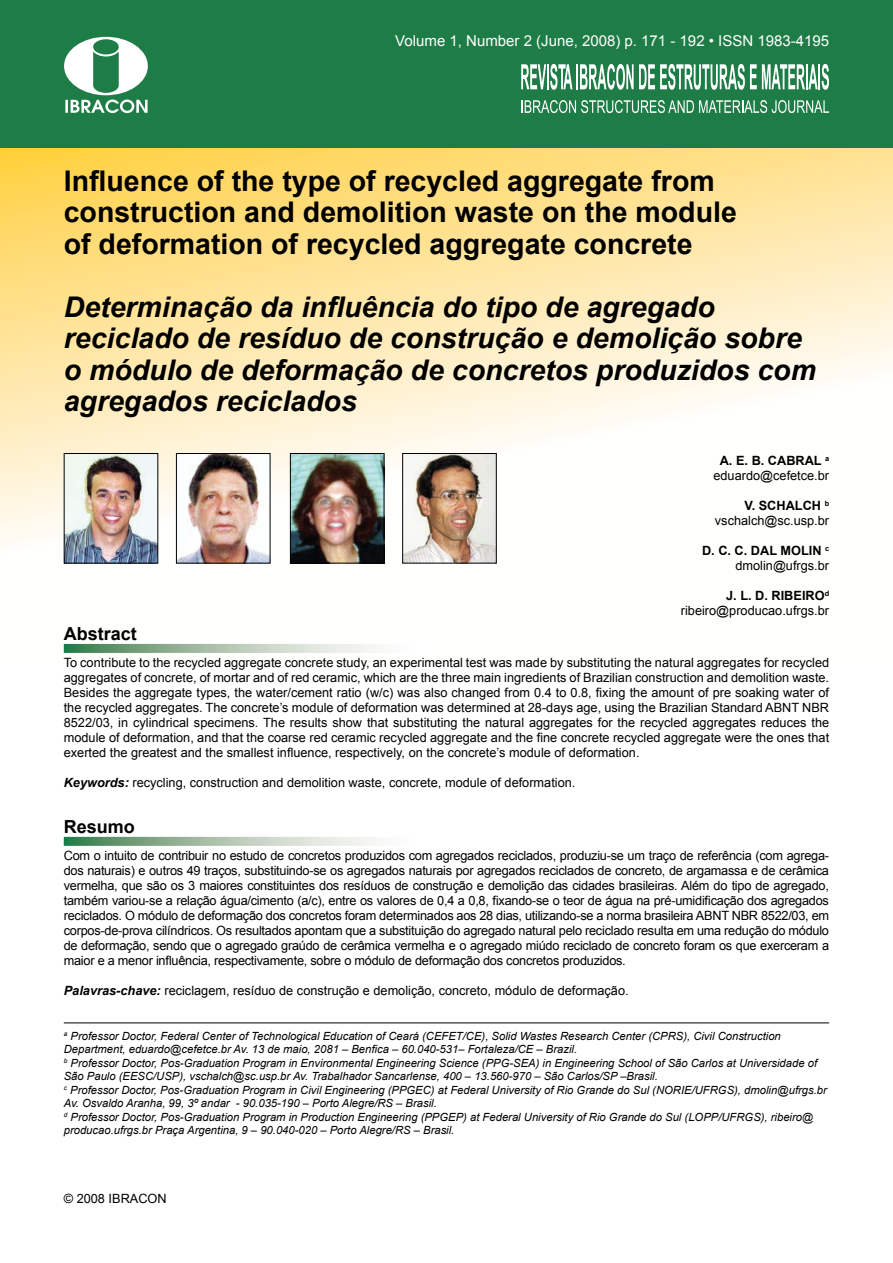
<style>
.page{position:relative;width:893px;height:1263px;background:#fff}
.page>*{position:absolute;margin:0;border:0;box-sizing:border-box;transform-origin:0 0}
.t1{font:italic 700 28.5px/31.5px "Arial";color:#000}
.t2{font:700 28.5px/31.5px "Arial";color:#000}
.t3{font:700 18px "Arial";color:#000}
.t4{font:15px "Arial";color:#fff}
.t5{font:12.75px/15px "Arial";color:#000;text-align:right}
.t6{font:italic 11.25px/13.5px "Arial";color:#000}
.s1{font-weight:700}
.s2{font-weight:700;font-style:italic}
</style>
<div class="page">
<svg style="left:0;top:148px;width:893px;height:505px"></svg>
<div style="left:0;top:0;width:893px;height:148px;background:#1e7c46"></div>
<svg style="left:64px;top:37px;width:84px;height:76px"></svg>
<img style="left:178px;top:455px;width:90px;height:106px">
<div style="left:176px;top:453px;width:94px;height:110px;border:1px solid #000"></div>
<img style="left:404px;top:455px;width:91px;height:106px">
<div style="left:402px;top:453px;width:95px;height:110px;border:1px solid #000"></div>
<img style="left:66px;top:455px;width:90px;height:106px">
<div style="left:64px;top:453px;width:94px;height:110px;border:1px solid #000"></div>
<img style="left:292px;top:455px;width:90px;height:106px">
<div style="left:290px;top:453px;width:94px;height:110px;border:1px solid #000"></div>
<hr style="left:64px;top:1022px;width:765px;height:1px;background:#000">
<svg style="left:64px;top:644px;width:372px;height:9px"></svg>
<svg style="left:64px;top:837px;width:311px;height:9px"></svg>
<svg style="left:521px;top:64px;width:51px;height:26px"></svg>
<hr style="left:576px;top:64px;width:2px;height:25px;background:#fff">
<svg style="left:580px;top:64px;width:249px;height:26px"></svg>
<svg style="left:521px;top:100px;width:308px;height:13px"></svg>
<p class="t4" style="left:395px;top:31px;width:435px">Volume 1, Number 2 (June, 2008) p. 171 - 192 • ISSN 1983-4195</p>
<h1 class="t2" style="left:64px;top:166px;width:675px">Influence of the type of recycled aggregate from construction and demolition waste on the module of deformation of recycled aggregate concrete</h1>
<h1 class="t1" style="left:64px;top:292px;width:754px">Determinação da influência do tipo de agregado reciclado de resíduo de construção e demolição sobre o módulo de deformação de concretos produzidos com agregados reciclados</h1>
<p class="t5" style="left:713px;top:453px;width:117px;text-align:center"><span class="s1">A. E. B. CABRAL</span> <sup>a </sup>eduardo@cefetce.br</p>
<p class="t5" style="left:715px;top:498px;width:116px"><span class="s1">V. SCHALCH</span> <sup>b </sup>vschalch@sc.usp.br</p>
<p class="t5" style="left:702px;top:543px;width:129px"><span class="s1">D. C. C. DAL MOLIN</span> <sup>c </sup>dmolin@ufrgs.br</p>
<p class="t5" style="left:681px;top:588px;width:150px"><span class="s1">J. L. D. RIBEIRO</span><sup>d </sup>ribeiro@producao.ufrgs.br</p>
<h2 class="t3" style="left:64px;top:621px;width:75px">Abstract</h2>
<p class="t5" style="left:64px;top:655px;width:767px;text-align:justify">To contribute to the recycled aggregate concrete study, an experimental test was made by substituting the natural aggregates for recycled aggregates of concrete, of mortar and of red ceramic, which are the three main ingredients of Brazilian construction and demolition waste.<br>Besides the aggregate types, the water/cement ratio (w/c) was also changed from 0.4 to 0.8, fixing the amount of pre soaking water of the recycled aggregates. The concrete’s module of deformation was determined at 28-days age, using the Brazilian Standard ABNT NBR 8522/03, in cylindrical specimens. The results show that substituting the natural aggregates for the recycled aggregates reduces the module of deformation, and that the coarse red ceramic recycled aggregate and the fine concrete recycled aggregate were the ones that exerted the greatest and the smallest influence, respectively, on the concrete’s module of deformation.</p>
<p class="t5" style="left:64px;top:775px;width:513px"><span class="s2">Keywords:</span> recycling, construction and demolition waste, concrete, module of deformation.</p>
<h2 class="t3" style="left:64px;top:814px;width:73px">Resumo</h2>
<p class="t5" style="left:64px;top:848px;width:767px;text-align:justify">Com o intuito de contribuir no estudo de concretos produzidos com agregados reciclados, produziu-se um traço de referência (com agrega&shy;dos naturais) e outros 49 traços, substituindo-se os agregados naturais por agregados reciclados de concreto, de argamassa e de cerâmica vermelha, que são os 3 maiores constituintes dos resíduos de construção e demolição das cidades brasileiras. Além do tipo de agregado, também variou-se a relação água/cimento (a/c), entre os valores de 0,4 a 0,8, fixando-se o teor de água na pré-umidificação dos agregados reciclados. O módulo de deformação dos concretos foram determinados aos 28 dias, utilizando-se a norma brasileira ABNT NBR 8522/03, em corpos-de-prova cilíndricos. Os resultados apontam que a substituição do agregado natural pelo reciclado resulta em uma redução do módulo de deformação, sendo que o agregado graúdo de cerâmica vermelha e o agregado miúdo reciclado de concreto foram os que exerceram a maior e a menor influência, respectivamente, sobre o módulo de deformação dos concretos produzidos.</p>
<p class="t5" style="left:64px;top:983px;width:566px"><span class="s2">Palavras-chave:</span> reciclagem, resíduo de construção e demolição, concreto, módulo de deformação.</p>
<p class="t6" style="left:64px;top:1029px;width:765px"><sup>a</sup> Professor Doctor, Federal Center of Technological Education of Ceará (CEFET/CE), Solid Wastes Research Center (CPRS), Civil Construction Department, eduardo@cefetce.br Av. 13 de maio, 2081 – Benfica – 60.040-531– Fortaleza/CE – Brazil.<br><sup>b</sup> Professor Doctor, Pos-Graduation Program in Environmental Engineering Science (PPG-SEA) in Engineering School of São Carlos at Universidade of São Paulo (EESC/USP), vschalch@sc.usp.br Av. Trabalhador Sancarlense, 400 – 13.560-970 – São Carlos/SP –Brasil.<br><sup>c</sup> Professor Doctor, Pos-Graduation Program in Civil Engineering (PPGEC) at Federal University of Rio Grande do Sul (NORIE/UFRGS), dmolin@ufrgs.br Av. Osvaldo Aranha, 99, 3º andar - 90.035-190 – Porto Alegre/RS – Brasil.<br><sup>d</sup> Professor Doctor, Pos-Graduation Program in Production Engineering (PPGEP) at Federal University of Rio Grande do Sul (LOPP/UFRGS), ribeiro@ producao.ufrgs.br Praça Argentina, 9 – 90.040-020 – Porto Alegre/RS – Brasil.</p>
<p class="t5" style="left:64px;top:1191px;width:104px">© 2008 IBRACON</p>
</div>
